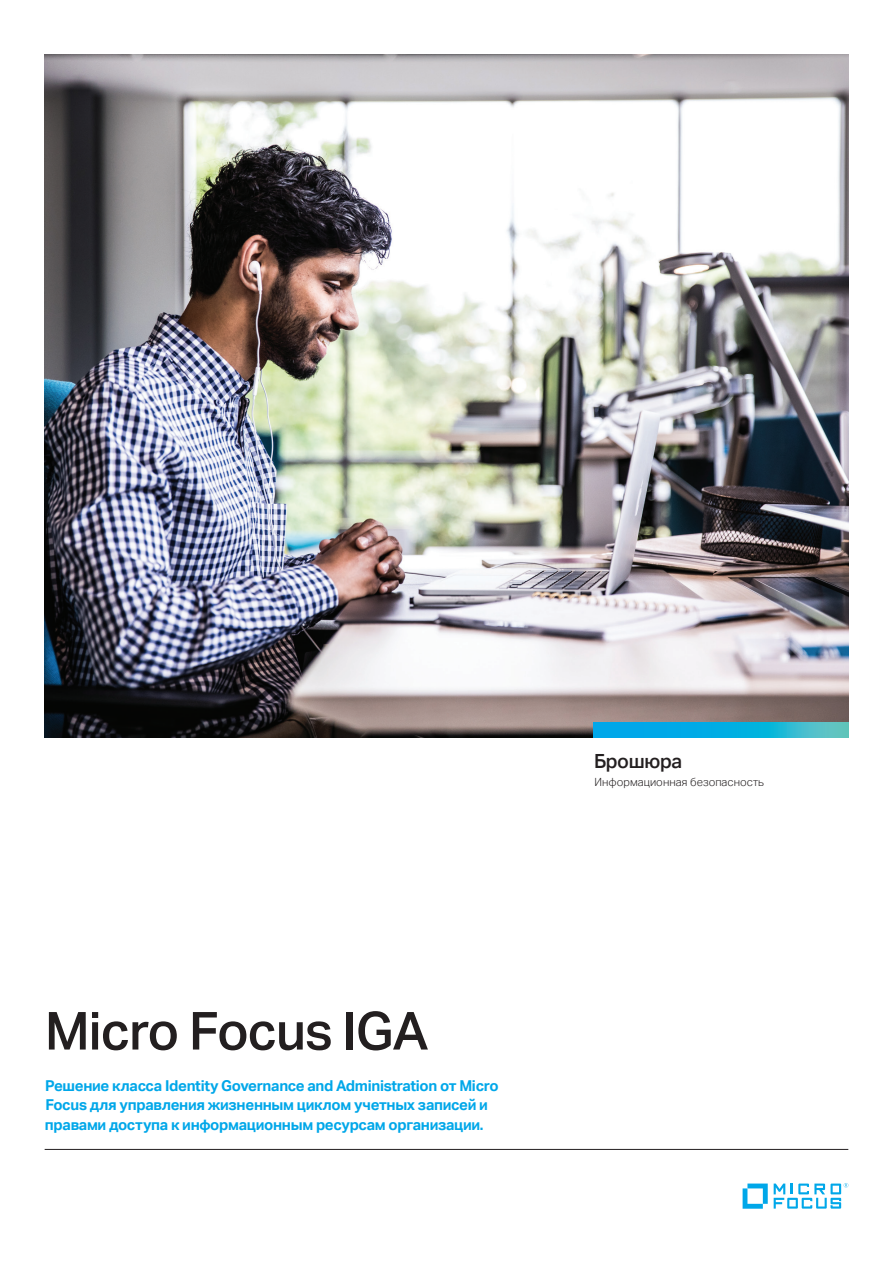
<style>
.page{position:relative;width:893px;height:1263px;background:#fff}
.page>*{position:absolute;margin:0;border:0;box-sizing:border-box;transform-origin:0 0}
.headline_35_38{font:500 52.5px "Aktiv Grotesk";letter-spacing:-.02em;color:#231f20}
.collateral_name_13_1{font:500 19.5px "Aktiv Grotesk";letter-spacing:-.02em;color:#231f20}
.intro1_10_13-blue{font:700 15px/19.5px "Aktiv Grotesk";letter-spacing:-.02em;color:#00a7e9}
.caption_7_5_9_5{font:300 11.25px "Aktiv Grotesk";color:#231f20}
</style>
<div class="page">
<img style="left:45px;top:54px;width:803px;height:683px">
<svg style="left:743px;top:1183px;width:25px;height:26px"></svg>
<svg style="left:774px;top:1183px;width:74px;height:25px"></svg>
<hr style="left:45px;top:1149px;width:803px;height:1px;background:#231f20">
<svg style="left:594px;top:722px;width:254px;height:15px;background:#14b1dd"></svg>
<p class="headline_35_38" style="left:45px;top:1001px;width:385px">Micro Focus IGA</p>
<p class="intro1_10_13-blue" style="left:45px;top:1076px;width:455px">Решение класса Identity Governance and Administration от Micro<br>Focus для управления жизненным циклом учетных записей и правами доступа к информационным ресурсам организации.</p>
<p class="collateral_name_13_1" style="left:594px;top:750px;width:90px">Брошюра</p>
<p class="caption_7_5_9_5" style="left:595px;top:775px;width:171px">Информационная безопасность</p>
</div>
